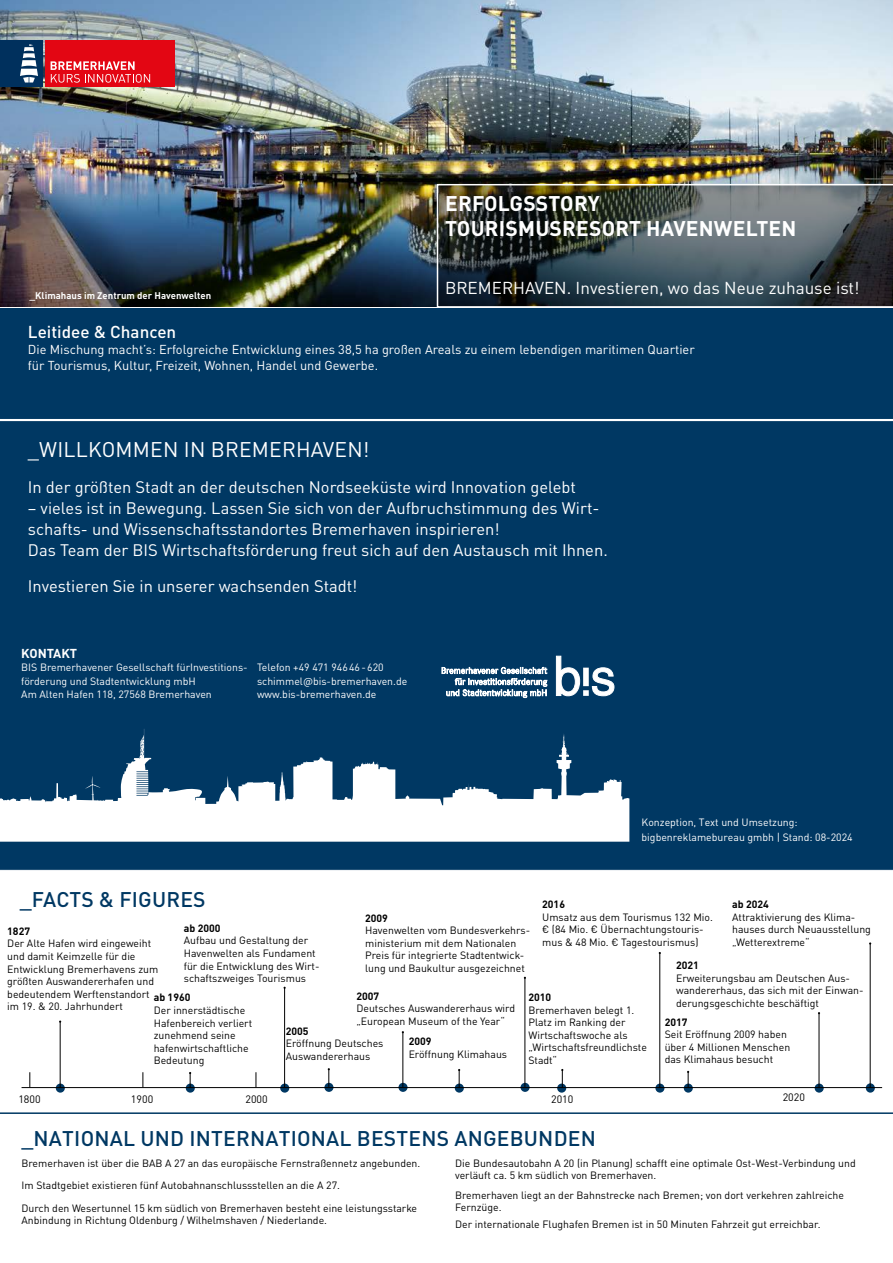
<style>
.page{position:relative;width:893px;height:1263px;background:#fff}
.page>*{position:absolute;margin:0;border:0;box-sizing:border-box;transform-origin:0 0}
.t1{font:500 21px "DINOT";letter-spacing:.01em;color:#003863}
.t2{font:700 21px/25.2px "DINOT";letter-spacing:.01em;color:#fff}
.t3{font:21px "DINOT";letter-spacing:.01em;color:#fff}
.t4{font:17.1px "DINOT";color:#fff}
.t5{font:500 17.1px "DINOT";color:#fff}
.t6{font:16.5px/21px "DINOT";color:#fff}
.t7{font:12.75px/16px "DINOT";color:#fff}
.t8{font:700 12.75px "DINOT";color:#fff}
.t9{font:10.65px "DINOT";color:#000}
.t10{font:10.5px/12.6px "DINOT";color:#000}
.t11{font:10.5px/13.5px "DINOT";color:#fff}
.t12{font:700 10.5px "DINOT";color:#000}
.t13{font:700 9.6px "DINOT";color:#fff}
.s1{font-weight:700}
</style>
<div class="page">
<img style="left:0;top:0;width:893px;height:306px">
<svg style="left:437px;top:184px;width:456px;height:123px;background:#414b4d"></svg>
<div style="left:0;top:41px;width:43px;height:46px;background:#00305d"></div>
<svg style="left:20px;top:44px;width:18px;height:39px"></svg>
<div style="left:45px;top:41px;width:129px;height:46px;background:#e30613"></div>
<svg style="left:51px;top:61px;width:99px;height:22px"></svg>
<div style="left:0;top:308px;width:893px;height:111px;background:#003863"></div>
<div style="left:0;top:421px;width:893px;height:450px;background:#003863"></div>
<hr style="left:22px;top:1087px;width:860px;height:1px;background:#000">
<svg style="left:143px;top:1072px;width:1px;height:15px"></svg>
<svg style="left:30px;top:1072px;width:1px;height:15px"></svg>
<svg style="left:256px;top:1072px;width:1px;height:15px"></svg>
<svg style="left:56px;top:1083px;width:9px;height:10px"></svg>
<svg style="left:557px;top:1083px;width:9px;height:10px"></svg>
<hr style="left:60px;top:1021px;width:1px;height:67px;background:#000">
<svg style="left:520px;top:1083px;width:10px;height:9px"></svg>
<hr style="left:525px;top:978px;width:1px;height:109px;background:#000">
<svg style="left:815px;top:1083px;width:9px;height:10px"></svg>
<hr style="left:819px;top:1013px;width:1px;height:75px;background:#000">
<svg style="left:866px;top:1083px;width:9px;height:10px"></svg>
<hr style="left:870px;top:943px;width:1px;height:144px;background:#000">
<svg style="left:561px;top:1069px;width:2px;height:19px"></svg>
<svg style="left:455px;top:1083px;width:9px;height:10px"></svg>
<svg style="left:458px;top:1069px;width:2px;height:19px"></svg>
<svg style="left:398px;top:1083px;width:10px;height:9px"></svg>
<hr style="left:403px;top:1032px;width:1px;height:55px;background:#000">
<svg style="left:324px;top:1083px;width:9px;height:9px"></svg>
<svg style="left:328px;top:1068px;width:2px;height:19px"></svg>
<svg style="left:280px;top:1083px;width:9px;height:10px"></svg>
<hr style="left:284px;top:988px;width:1px;height:99px;background:#000">
<svg style="left:684px;top:1083px;width:9px;height:10px"></svg>
<svg style="left:687px;top:1071px;width:2px;height:17px"></svg>
<svg style="left:186px;top:1083px;width:9px;height:10px"></svg>
<svg style="left:189px;top:1072px;width:2px;height:16px"></svg>
<svg style="left:655px;top:1083px;width:9px;height:10px"></svg>
<hr style="left:659px;top:953px;width:1px;height:135px;background:#000">
<hr style="left:0;top:1112px;width:893px;height:2px;background:#003863">
<svg style="left:0;top:729px;width:629px;height:113px;fill:#003863"></svg>
<svg style="left:556px;top:655px;width:59px;height:41px"></svg>
<svg style="left:442px;top:667px;width:105px;height:31px"></svg>
<p class="t13" style="left:29px;top:290px;width:183px">_Klimahaus im Zentrum der Havenwelten</p>
<h1 class="t2" style="left:445px;top:190px;width:353px">ERFOLGSSTORY<br>TOURISMUSRESORT HAVENWELTEN</h1>
<h2 class="t4" style="left:445px;top:278px;width:416px">BREMERHAVEN. Investieren, wo das Neue zuhause ist!</h2>
<h2 class="t5" style="left:28px;top:321px;width:150px">Leitidee &amp; Chancen</h2>
<p class="t7" style="left:28px;top:341px;width:668px">Die Mischung macht’s: Erfolgreiche Entwicklung eines 38,5 ha großen Areals zu einem lebendigen maritimen Quartier für Tourismus, Kultur, Freizeit, Wohnen, Handel und Gewerbe.</p>
<h2 class="t3" style="left:28px;top:436px;width:343px">_WILLKOMMEN IN BREMERHAVEN!</h2>
<p class="t6" style="left:28px;top:476px;width:550px">In der größten Stadt an der deutschen Nordseeküste wird Innovation gelebt</p>
<p class="t6" style="left:28px;top:497px;width:573px">– vieles ist in Bewegung. Lassen Sie sich von der Aufbruchstimmung des Wirt&shy;schafts- und Wissenschaftsstandortes Bremerhaven inspirieren!</p>
<p class="t6" style="left:28px;top:531px;width:581px;line-height:36px">Das Team der BIS Wirtschaftsförderung freut sich auf den Austausch mit Ihnen.<br>Investieren Sie in unserer wachsenden Stadt!</p>
<p class="t8" style="left:21px;top:645px;width:57px">KONTAKT</p>
<p class="t11" style="left:21px;top:661px;width:228px">BIS Bremerhavener Gesellschaft fürInvestitions&shy;förderung und Stadtentwicklung mbH</p>
<p class="t11" style="left:21px;top:688px;width:192px">Am Alten Hafen 118, 27568 Bremerhaven</p>
<p class="t11" style="left:257px;top:661px;width:128px">Telefon +49 471 94646-620</p>
<p class="t11" style="left:257px;top:674px;width:152px">schimmel@bis-bremerhaven.de</p>
<p class="t11" style="left:257px;top:688px;width:121px">www.bis-bremerhaven.de</p>
<p class="t11" style="left:642px;top:814px;width:213px;line-height:15.5px">Konzeption, Text und Umsetzung: bigbenreklamebureau gmbh | Stand: 08-2024</p>
<h2 class="t1" style="left:20px;top:885px;width:187px">_FACTS &amp; FIGURES</h2>
<p class="t12" style="left:732px;top:897px;width:38px">ab 2024</p>
<p class="t10" style="left:732px;top:910px;width:140px">Attraktivierung des Klima&shy;hauses durch Neuausstellung „Wetterextreme“</p>
<p class="t12" style="left:542px;top:897px;width:24px">2016</p>
<p class="t10" style="left:542px;top:910px;width:172px">Umsatz aus dem Tourismus 132 Mio. € (84 Mio. € Übernachtungstouris&shy;mus &amp; 48 Mio. € Tagestourismus)</p>
<p class="t10" style="left:365px;top:911px;width:166px"><span class="s1">2009<br></span>Havenwelten vom Bundesverkehrs&shy;ministerium mit dem Nationalen<br>Preis für integrierte Stadtentwick&shy;lung und Baukultur ausgezeichnet</p>
<p class="t12" style="left:184px;top:921px;width:38px">ab 2000</p>
<p class="t10" style="left:184px;top:934px;width:137px">Aufbau und Gestaltung der<br>Havenwelten als Fundament für die Entwicklung des Wirt&shy;schaftszweiges Tourismus</p>
<p class="t12" style="left:7px;top:924px;width:24px">1827</p>
<p class="t10" style="left:7px;top:937px;width:153px">Der Alte Hafen wird eingeweiht und damit Keimzelle für die<br>Entwicklung Bremerhavens zum größten Auswandererhafen und bedeutendem Werftenstandort im 19. &amp; 20. Jahrhundert</p>
<p class="t12" style="left:676px;top:958px;width:24px">2021</p>
<p class="t10" style="left:676px;top:971px;width:189px">Erweiterungsbau am Deutschen Aus&shy;wandererhaus, das sich mit der Einwan&shy;derungsgeschichte beschäftigt</p>
<p class="t12" style="left:356px;top:989px;width:24px">2007</p>
<p class="t10" style="left:356px;top:1002px;width:160px">Deutsches Auswandererhaus wird „European Museum of the Year“</p>
<p class="t12" style="left:528px;top:990px;width:24px">2010</p>
<p class="t10" style="left:528px;top:1003px;width:120px">Bremerhaven belegt 1.<br>Platz im Ranking der<br>Wirtschaftswoche als „Wirtschaftsfreundlichste<br>Stadt“</p>
<p class="t12" style="left:665px;top:1015px;width:24px">2017</p>
<p class="t12" style="left:154px;top:991px;width:38px">ab 1960</p>
<p class="t10" style="left:154px;top:1004px;width:100px">Der innerstädtische<br>Hafenbereich verliert zunehmend seine hafenwirtschaftliche<br>Bedeutung</p>
<p class="t10" style="left:286px;top:1024px;width:99px"><span class="s1">2005<br></span>Eröffnung Deutsches<br>Auswandererhaus</p>
<p class="t10" style="left:409px;top:1035px;width:100px"><span class="s1">2009<br></span>Eröffnung Klimahaus</p>
<p class="t10" style="left:665px;top:1028px;width:127px">Seit Eröffnung 2009 haben über 4 Millionen Menschen das Klimahaus besucht</p>
<p class="t9" style="left:131px;top:1092px;width:24px">1900</p>
<p class="t9" style="left:245px;top:1092px;width:24px">2000</p>
<p class="t9" style="left:551px;top:1092px;width:24px">2010</p>
<p class="t9" style="left:783px;top:1090px;width:24px">2020</p>
<h2 class="t1" style="left:22px;top:1125px;width:576px">_NATIONAL UND INTERNATIONAL BESTENS ANGEBUNDEN</h2>
<p class="t9" style="left:18px;top:1092px;width:24px">1800</p>
<p class="t10" style="left:22px;top:1156px;width:400px">Bremerhaven ist über die BAB A 27 an das europäische Fernstraßennetz angebunden.</p>
<p class="t10" style="left:22px;top:1179px;width:320px">Im Stadtgebiet existieren fünf Autobahnanschlussstellen an die A 27.</p>
<p class="t10" style="left:22px;top:1201px;width:397px">Durch den Wesertunnel 15 km südlich von Bremerhaven besteht eine leistungsstarke<br>Anbindung in Richtung Oldenburg / Wilhelmshaven / Niederlande.</p>
<p class="t10" style="left:455px;top:1156px;width:402px">Die Bundesautobahn A 20 (in Planung) schafft eine optimale Ost-West-Verbindung und verläuft ca. 5 km südlich von Bremerhaven.</p>
<p class="t10" style="left:455px;top:1188px;width:390px">Bremerhaven liegt an der Bahnstrecke nach Bremen; von dort verkehren zahlreiche<br>Fernzüge.</p>
<p class="t10" style="left:455px;top:1217px;width:367px">Der internationale Flughafen Bremen ist in 50 Minuten Fahrzeit gut erreichbar.</p>
</div>
